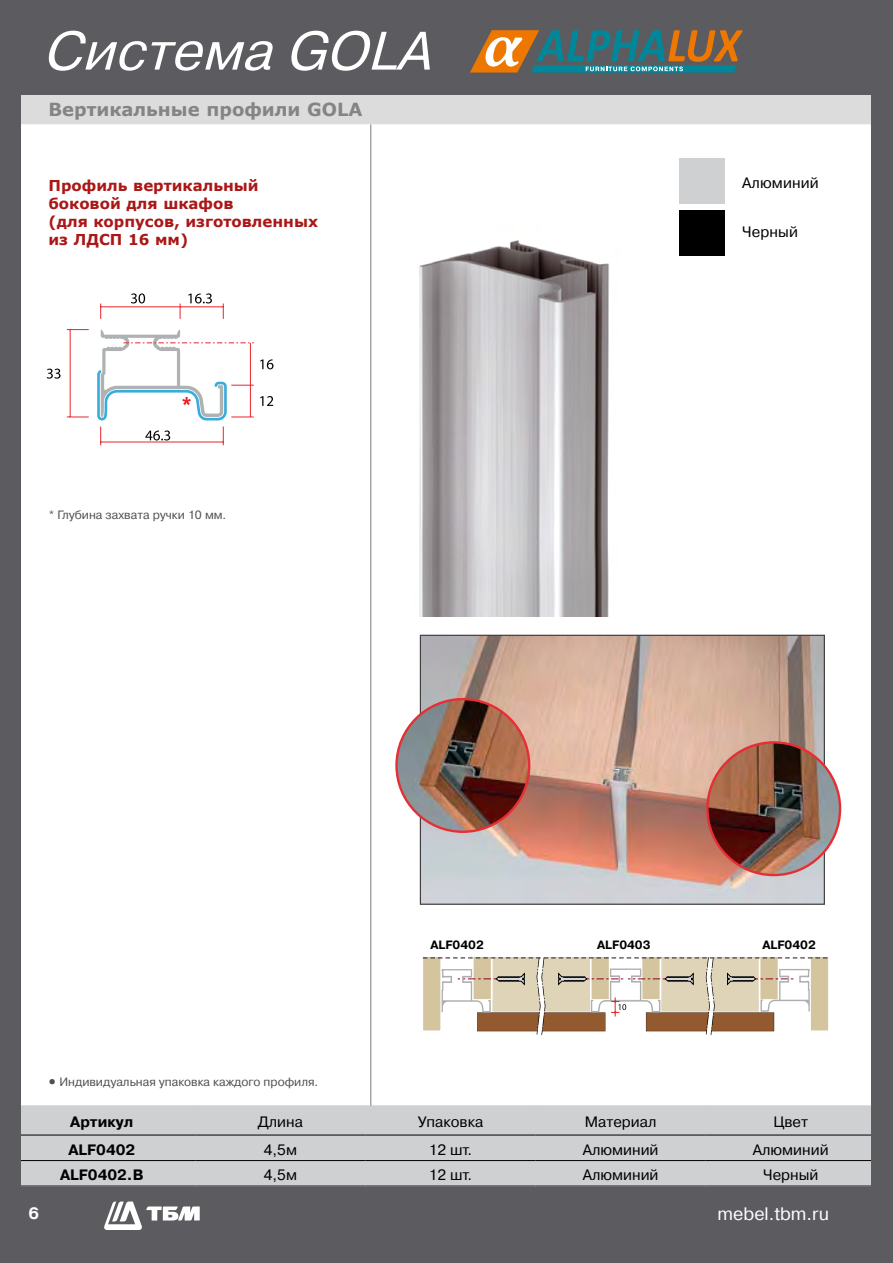
<style>
.page{position:relative;width:893px;height:1263px;background:#fff}
.page>*{position:absolute;margin:0;border:0;box-sizing:border-box;transform-origin:0 0}
.t1{font:italic 54px "Pragmatica C";color:#fff}
.t2{font:700 18px "Verdana";color:#848486}
.t3{font:18px "Pragmatica C";color:#fff}
.t4{font:700 16.5px "Pragmatica C";color:#fff}
.t5{font:15px "Pragmatica C";color:#000}
.t6{font:700 15px/18px "Verdana";color:#ab1717}
.t7{font:700 15px "Pragmatica C";color:#000}
.t8{font:12px "Pragmatica C";color:#504f53}
.t9{font:700 12px "Pragmatica C";color:#000}
</style>
<div class="page">
<div style="left:21px;top:1105px;width:851px;height:81px;background:#ced0d2"></div>
<hr style="left:195px;top:1186px;width:170px;height:1px;background:#000">
<hr style="left:365px;top:1186px;width:171px;height:1px;background:#000">
<hr style="left:536px;top:1186px;width:170px;height:1px;background:#000">
<hr style="left:706px;top:1186px;width:170px;height:1px;background:#000">
<hr style="left:8px;top:1186px;width:187px;height:1px;background:#000">
<hr style="left:8px;top:1135px;width:187px;height:1px;background:#000">
<hr style="left:195px;top:1135px;width:170px;height:1px;background:#000">
<hr style="left:365px;top:1135px;width:171px;height:1px;background:#000">
<hr style="left:536px;top:1135px;width:170px;height:1px;background:#000">
<hr style="left:706px;top:1135px;width:170px;height:1px;background:#000">
<hr style="left:8px;top:1160px;width:187px;height:1px;background:#000">
<hr style="left:195px;top:1160px;width:170px;height:1px;background:#000">
<hr style="left:365px;top:1160px;width:171px;height:1px;background:#000">
<hr style="left:536px;top:1160px;width:170px;height:1px;background:#000">
<hr style="left:706px;top:1160px;width:170px;height:1px;background:#000">
<img style="left:422px;top:637px;width:401px;height:266px">
<div style="left:420px;top:635px;width:405px;height:270px;border:1px solid #413e3f"></div>
<img style="left:707px;top:742px;width:133px;height:133px;border-radius:66px">
<img style="left:396px;top:699px;width:133px;height:133px;border-radius:66px">
<hr style="left:370px;top:124px;width:1px;height:982px;background:#77797b">
<div style="left:21px;top:94px;width:851px;height:30px;background:#dcdcdc"></div>
<svg style="left:422px;top:957px;width:407px;height:78px"></svg>
<svg style="left:100px;top:303px;width:1px;height:16px"></svg>
<hr style="left:101px;top:306px;width:79px;height:1px;background:#e7252b">
<svg style="left:131px;top:293px;width:14px;height:10px"></svg>
<svg style="left:180px;top:303px;width:1px;height:16px"></svg>
<svg style="left:223px;top:303px;width:1px;height:16px"></svg>
<hr style="left:180px;top:306px;width:43px;height:1px;background:#e7252b">
<svg style="left:188px;top:293px;width:24px;height:10px"></svg>
<svg style="left:67px;top:329px;width:22px;height:1px"></svg>
<svg style="left:67px;top:417px;width:22px;height:1px"></svg>
<hr style="left:70px;top:330px;width:1px;height:87px;background:#e7252b">
<svg style="left:47px;top:369px;width:13px;height:10px"></svg>
<svg style="left:260px;top:359px;width:13px;height:10px"></svg>
<svg style="left:260px;top:396px;width:13px;height:10px"></svg>
<svg style="left:97px;top:330px;width:157px;height:115px"></svg>
<img style="left:419px;top:240px;width:190px;height:377px">
<div style="left:679px;top:210px;width:45px;height:45px;background:#000"></div>
<div style="left:679px;top:158px;width:45px;height:45px;background:#ced0d2"></div>
<div style="left:0;top:81px;width:21px;height:1182px;background:#5c5b60"></div>
<div style="left:872px;top:81px;width:21px;height:1182px;background:#5c5b60"></div>
<div style="left:0;top:0;width:893px;height:94px;background:#5c5b60"></div>
<div style="left:0;top:1187px;width:893px;height:76px;background:#5c5b60"></div>
<svg style="left:104px;top:1201px;width:96px;height:29px"></svg>
<svg style="left:470px;top:30px;width:273px;height:43px"></svg>
<h1 class="t1" style="left:43px;top:21px;width:405px">Система GOLA</h1>
<p class="t2" style="left:49px;top:97px;width:316px">Вертикальные профили GOLA</p>
<p class="t6" style="left:49px;top:176px;width:271px">Профиль вертикальный боковой для шкафов<br>(для корпусов, изготовленных из ЛДСП 16 мм)</p>
<p class="t8" style="left:49px;top:508px;width:179px">* Глубина захвата ручки 10 мм.</p>
<p class="t5" style="left:742px;top:174px;width:78px">Алюминий</p>
<p class="t5" style="left:742px;top:223px;width:57px">Черный</p>
<p class="t8" style="left:49px;top:1075px;width:271px">• Индивидуальная упаковка каждого профиля.</p>
<p class="t9" style="left:430px;top:939px;width:55px">ALF0402</p>
<p class="t9" style="left:597px;top:939px;width:55px">ALF0403</p>
<p class="t9" style="left:762px;top:939px;width:55px">ALF0402</p>
<p class="t7" style="left:70px;top:1113px;width:65px">Артикул</p>
<p class="t5" style="left:258px;top:1113px;width:47px">Длина</p>
<p class="t5" style="left:418px;top:1113px;width:67px">Упаковка</p>
<p class="t5" style="left:585px;top:1113px;width:73px">Материал</p>
<p class="t5" style="left:773px;top:1113px;width:36px">Цвет</p>
<p class="t7" style="left:68px;top:1141px;width:68px">ALF0402</p>
<p class="t5" style="left:264px;top:1141px;width:35px">4,5м</p>
<p class="t5" style="left:429px;top:1141px;width:45px">12 шт.</p>
<p class="t5" style="left:583px;top:1141px;width:77px">Алюминий</p>
<p class="t5" style="left:753px;top:1141px;width:77px">Алюминий</p>
<p class="t7" style="left:60px;top:1166px;width:85px">ALF0402.B</p>
<p class="t5" style="left:264px;top:1166px;width:35px">4,5м</p>
<p class="t5" style="left:429px;top:1166px;width:45px">12 шт.</p>
<p class="t5" style="left:583px;top:1166px;width:77px">Алюминий</p>
<p class="t5" style="left:763px;top:1166px;width:57px">Черный</p>
<p class="t4" style="left:28px;top:1204px;width:12px">6</p>
<p class="t3" style="left:717px;top:1204px;width:113px">mebel.tbm.ru</p>
</div>
